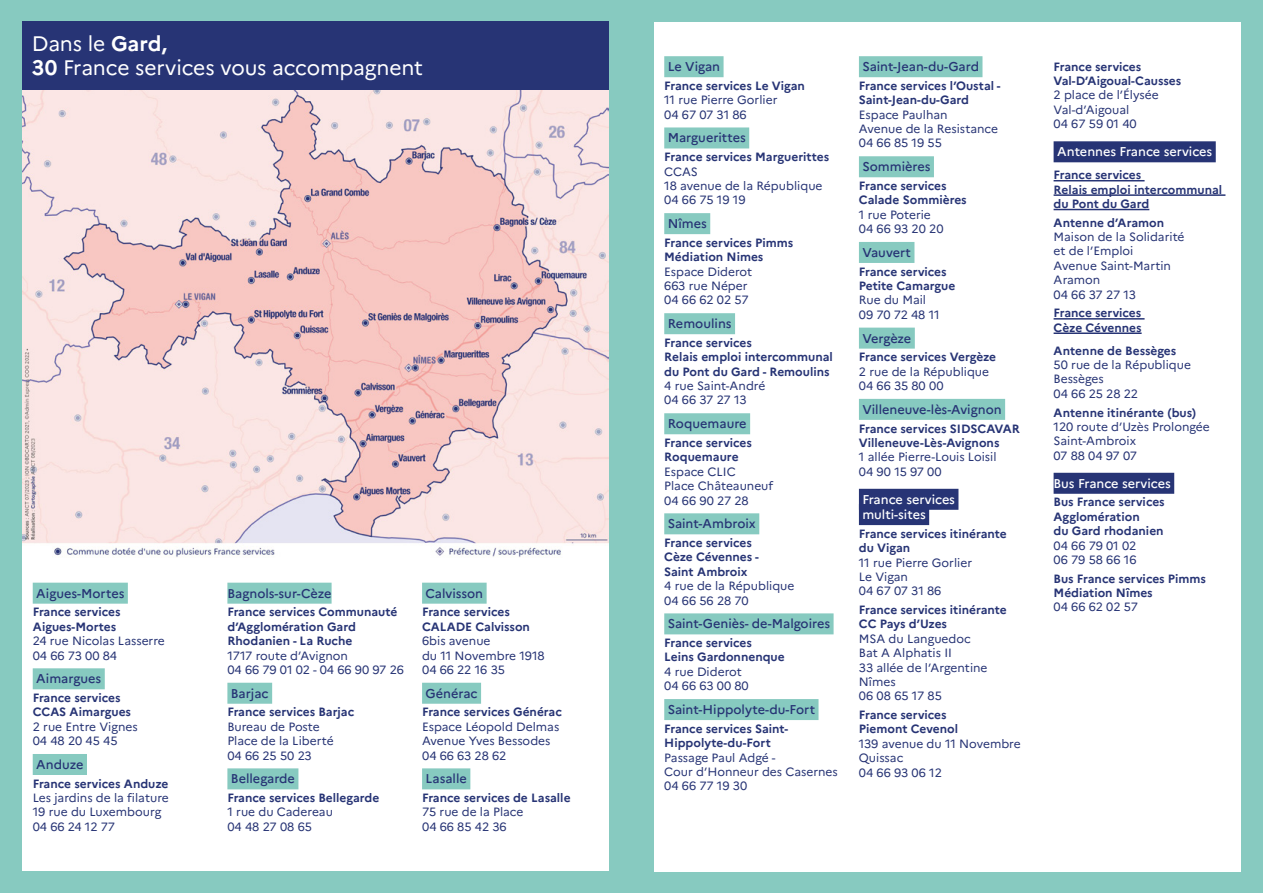
<style>
.page{position:relative;width:1263px;height:893px;background:#87cac0}
.page>*{position:absolute;margin:0;border:0;box-sizing:border-box;transform-origin:0 0}
.t1{font:21px/24px "Marianne";letter-spacing:-.01em;color:#fff}
.t2{font:500 12.75px "Marianne";color:#273475}
.t3{font:500 12.75px/15.3px "Marianne";color:#fff}
.t4{font:12px/14.4px "Marianne";color:#273475}
.t5{font:700 12px/14.4px "Marianne";color:#273475}
.s1{font-weight:700}
</style>
<div class="page">
<div style="left:655px;top:22px;width:586px;height:849px;background:#fff"></div>
<div style="left:22px;top:54px;width:587px;height:817px;background:#fff"></div>
<div style="left:33px;top:583px;width:95px;height:21px;background:#87cac0"></div>
<div style="left:33px;top:668px;width:72px;height:21px;background:#87cac0"></div>
<div style="left:33px;top:754px;width:54px;height:21px;background:#87cac0"></div>
<div style="left:227px;top:583px;width:105px;height:21px;background:#87cac0"></div>
<div style="left:227px;top:683px;width:45px;height:21px;background:#87cac0"></div>
<div style="left:227px;top:768px;width:71px;height:21px;background:#87cac0"></div>
<div style="left:422px;top:583px;width:65px;height:21px;background:#87cac0"></div>
<div style="left:422px;top:683px;width:59px;height:21px;background:#87cac0"></div>
<div style="left:422px;top:768px;width:48px;height:21px;background:#87cac0"></div>
<div style="left:664px;top:56px;width:59px;height:21px;background:#87cac0"></div>
<div style="left:664px;top:127px;width:85px;height:21px;background:#87cac0"></div>
<div style="left:664px;top:213px;width:46px;height:21px;background:#87cac0"></div>
<div style="left:664px;top:313px;width:71px;height:21px;background:#87cac0"></div>
<div style="left:664px;top:413px;width:86px;height:21px;background:#87cac0"></div>
<div style="left:664px;top:513px;width:95px;height:21px;background:#87cac0"></div>
<div style="left:664px;top:613px;width:169px;height:21px;background:#87cac0"></div>
<div style="left:664px;top:699px;width:154px;height:21px;background:#87cac0"></div>
<div style="left:859px;top:56px;width:123px;height:21px;background:#87cac0"></div>
<div style="left:859px;top:156px;width:75px;height:21px;background:#87cac0"></div>
<div style="left:859px;top:242px;width:55px;height:21px;background:#87cac0"></div>
<div style="left:859px;top:328px;width:56px;height:21px;background:#87cac0"></div>
<div style="left:859px;top:399px;width:146px;height:21px;background:#87cac0"></div>
<div style="left:859px;top:489px;width:99px;height:21px;background:#273475"></div>
<div style="left:859px;top:504px;width:70px;height:21px;background:#273475"></div>
<div style="left:1053px;top:141px;width:163px;height:21px;background:#273475"></div>
<hr style="left:1053px;top:180px;width:91px;height:1px;background:#273475">
<hr style="left:1053px;top:194px;width:172px;height:2px;background:#273475">
<hr style="left:1053px;top:209px;width:96px;height:1px;background:#273475">
<hr style="left:1053px;top:318px;width:91px;height:2px;background:#273475">
<hr style="left:1053px;top:332px;width:88px;height:2px;background:#273475">
<div style="left:1053px;top:473px;width:121px;height:21px;background:#273475"></div>
<img style="left:22px;top:90px;width:587px;height:468px">
<div style="left:22px;top:22px;width:587px;height:68px;background:#273475"></div>
<h1 class="t1" style="left:32px;top:32px;width:392px">Dans le <span class="s1">Gard,<br>30</span> France services vous accompagnent</h1>
<p class="t2" style="left:36px;top:585px;width:90px">Aigues-Mortes</p>
<p class="t5" style="left:33px;top:605px;width:89px">France services<br>Aigues-Mortes</p>
<p class="t4" style="left:33px;top:634px;width:134px">24 rue Nicolas Lasserre<br>04 66 73 00 84</p>
<p class="t2" style="left:36px;top:671px;width:67px">Aimargues</p>
<p class="t5" style="left:33px;top:690px;width:100px">France services<br>CCAS Aimargues</p>
<p class="t4" style="left:33px;top:719px;width:107px">2 rue Entre Vignes<br>04 48 20 45 45</p>
<p class="t2" style="left:36px;top:757px;width:49px">Anduze</p>
<p class="t5" style="left:33px;top:776px;width:137px">France services Anduze</p>
<p class="t4" style="left:33px;top:790px;width:138px">Les jardins de la filature<br>19 rue du Luxembourg<br>04 66 24 12 77</p>
<p class="t2" style="left:227px;top:585px;width:106px">Bagnols-sur-Cèze</p>
<p class="t5" style="left:227px;top:605px;width:172px">France services Communauté d’Agglomération Gard<br>Rhodanien - La Ruche</p>
<p class="t4" style="left:227px;top:648px;width:178px">1717 route d’Avignon<br>04 66 79 01 02 - 04 66 90 97 26</p>
<p class="t2" style="left:231px;top:685px;width:39px">Barjac</p>
<p class="t5" style="left:227px;top:705px;width:128px">France services Barjac</p>
<p class="t4" style="left:227px;top:719px;width:108px">Bureau de Poste<br>Place de la Liberté<br>04 66 25 50 23</p>
<p class="t2" style="left:231px;top:771px;width:66px">Bellegarde</p>
<p class="t5" style="left:227px;top:790px;width:153px">France services Bellegarde</p>
<p class="t4" style="left:227px;top:805px;width:107px">1 rue du Cadereau<br>04 48 27 08 65</p>
<p class="t2" style="left:425px;top:585px;width:59px">Calvisson</p>
<p class="t5" style="left:422px;top:605px;width:109px">France services<br>CALADE Calvisson</p>
<p class="t4" style="left:422px;top:634px;width:124px">6bis avenue<br>du 11 Novembre 1918<br>04 66 22 16 35</p>
<p class="t2" style="left:425px;top:685px;width:54px">Générac</p>
<p class="t5" style="left:422px;top:705px;width:141px">France services Générac</p>
<p class="t4" style="left:422px;top:719px;width:139px">Espace Léopold Delmas<br>Avenue Yves Bessodes<br>04 66 63 28 62</p>
<p class="t2" style="left:425px;top:771px;width:43px">Lasalle</p>
<p class="t5" style="left:422px;top:790px;width:150px">France services de Lasalle</p>
<p class="t4" style="left:422px;top:805px;width:103px">75 rue de la Place<br>04 66 85 42 36</p>
<p class="t2" style="left:668px;top:59px;width:54px">Le Vigan</p>
<p class="t5" style="left:664px;top:78px;width:142px">France services Le Vigan</p>
<p class="t4" style="left:664px;top:93px;width:115px">11 rue Pierre Gorlier<br>04 67 07 31 86</p>
<p class="t2" style="left:668px;top:130px;width:80px">Marguerittes</p>
<p class="t5" style="left:664px;top:150px;width:166px">France services Marguerittes</p>
<p class="t4" style="left:664px;top:164px;width:160px">CCAS<br>18 avenue de la République<br>04 66 75 19 19</p>
<p class="t2" style="left:668px;top:216px;width:41px">Nîmes</p>
<p class="t5" style="left:664px;top:235px;width:131px">France services Pimms<br>Médiation Nimes</p>
<p class="t4" style="left:664px;top:264px;width:89px">Espace Diderot<br>663 rue Néper<br>04 66 62 02 57</p>
<p class="t2" style="left:668px;top:316px;width:65px">Remoulins</p>
<p class="t5" style="left:664px;top:335px;width:170px">France services<br>Relais emploi intercommunal du Pont du Gard - Remoulins</p>
<p class="t4" style="left:664px;top:379px;width:103px">4 rue Saint-André<br>04 66 37 27 13</p>
<p class="t2" style="left:668px;top:416px;width:80px">Roquemaure</p>
<p class="t5" style="left:664px;top:435px;width:89px">France services<br>Roquemaure</p>
<p class="t4" style="left:664px;top:464px;width:110px">Espace CLIC<br>Place Châteauneuf<br>04 66 90 27 28</p>
<p class="t2" style="left:668px;top:516px;width:90px">Saint-Ambroix</p>
<p class="t5" style="left:664px;top:535px;width:96px">France services<br>Cèze Cévennes -<br>Saint Ambroix</p>
<p class="t4" style="left:664px;top:579px;width:132px">4 rue de la République<br>04 66 56 28 70</p>
<p class="t2" style="left:668px;top:616px;width:164px">Saint-Geniès- de-Malgoires</p>
<p class="t5" style="left:664px;top:636px;width:122px">France services<br>Leins Gardonnenque</p>
<p class="t4" style="left:664px;top:664px;width:86px">4 rue Diderot<br>04 66 63 00 80</p>
<p class="t2" style="left:668px;top:702px;width:149px">Saint-Hippolyte-du-Fort</p>
<p class="t5" style="left:664px;top:721px;width:125px">France services Saint-<br>Hippolyte-du-Fort</p>
<p class="t4" style="left:664px;top:750px;width:175px">Passage Paul Adgé -<br>Cour d’Honneur des Casernes<br>04 66 77 19 30</p>
<p class="t2" style="left:862px;top:59px;width:118px">Saint-Jean-du-Gard</p>
<p class="t5" style="left:859px;top:78px;width:143px">France services l’Oustal -<br>Saint-Jean-du-Gard</p>
<p class="t4" style="left:859px;top:107px;width:141px">Espace Paulhan<br>Avenue de la Resistance<br>04 66 85 19 55</p>
<p class="t2" style="left:862px;top:159px;width:70px">Sommières</p>
<p class="t5" style="left:859px;top:178px;width:109px">France services<br>Calade Sommières</p>
<p class="t4" style="left:859px;top:207px;width:86px">1 rue Poterie<br>04 66 93 20 20</p>
<p class="t2" style="left:862px;top:245px;width:50px">Vauvert</p>
<p class="t5" style="left:859px;top:264px;width:98px">France services<br>Petite Camargue</p>
<p class="t4" style="left:859px;top:293px;width:82px">Rue du Mail<br>09 70 72 48 11</p>
<p class="t2" style="left:862px;top:330px;width:51px">Vergèze</p>
<p class="t5" style="left:859px;top:350px;width:139px">France services Vergèze</p>
<p class="t4" style="left:859px;top:364px;width:132px">2 rue de la République<br>04 66 35 80 00</p>
<p class="t2" style="left:862px;top:402px;width:141px">Villeneuve-lès-Avignon</p>
<p class="t5" style="left:859px;top:421px;width:162px">France services SIDSCAVAR<br>Villeneuve-Lès-Avignons</p>
<p class="t4" style="left:859px;top:450px;width:139px">1 allée Pierre-Louis Loisil<br>04 90 15 97 00</p>
<p class="t3" style="left:862px;top:492px;width:94px">France services multi-sites</p>
<p class="t5" style="left:859px;top:526px;width:149px">France services itinérante du Vigan</p>
<p class="t4" style="left:859px;top:555px;width:115px">11 rue Pierre Gorlier<br>Le Vigan<br>04 67 07 31 86</p>
<p class="t5" style="left:859px;top:602px;width:149px">France services itinérante<br>CC Pays d’Uzes</p>
<p class="t4" style="left:859px;top:631px;width:130px">MSA du Languedoc<br>Bat A Alphatis II<br>33 allée de l’Argentine<br>Nîmes<br>06 08 65 17 85</p>
<p class="t5" style="left:859px;top:708px;width:101px">France services<br>Piemont Cevenol</p>
<p class="t4" style="left:859px;top:736px;width:163px">139 avenue du 11 Novembre<br>Quissac<br>04 66 93 06 12</p>
<p class="t5" style="left:1053px;top:59px;width:129px">France services<br>Val-D’Aigoual-Causses</p>
<p class="t4" style="left:1053px;top:88px;width:107px">2 place de l’Élysée<br>Val-d’Aigoual<br>04 67 59 01 40</p>
<p class="t3" style="left:1057px;top:144px;width:157px">Antennes France services</p>
<p class="t5" style="left:1053px;top:168px;width:170px">France services<br>Relais emploi intercommunal du Pont du Gard</p>
<p class="t5" style="left:1053px;top:215px;width:112px">Antenne d’Aramon</p>
<p class="t4" style="left:1053px;top:230px;width:132px">Maison de la Solidarité et de l’Emploi<br>Avenue Saint-Martin<br>Aramon<br>04 66 37 27 13</p>
<p class="t5" style="left:1053px;top:306px;width:90px">France services<br>Cèze Cévennes</p>
<p class="t5" style="left:1053px;top:343px;width:124px">Antenne de Bessèges</p>
<p class="t4" style="left:1053px;top:358px;width:139px">50 rue de la République<br>Bessèges<br>04 66 25 28 22</p>
<p class="t5" style="left:1053px;top:405px;width:144px">Antenne itinérante (bus)</p>
<p class="t4" style="left:1053px;top:419px;width:158px">120 route d’Uzès Prolongée<br>Saint-Ambroix<br>07 88 04 97 07</p>
<p class="t3" style="left:1053px;top:476px;width:119px">Bus France services</p>
<p class="t5" style="left:1053px;top:495px;width:113px">Bus France services<br>Agglomération<br>du Gard rhodanien</p>
<p class="t4" style="left:1053px;top:538px;width:84px">04 66 79 01 02<br>06 79 58 66 16</p>
<p class="t5" style="left:1053px;top:571px;width:154px">Bus France services Pimms<br>Médiation Nîmes</p>
<p class="t4" style="left:1053px;top:600px;width:86px">04 66 62 02 57</p>
</div>
